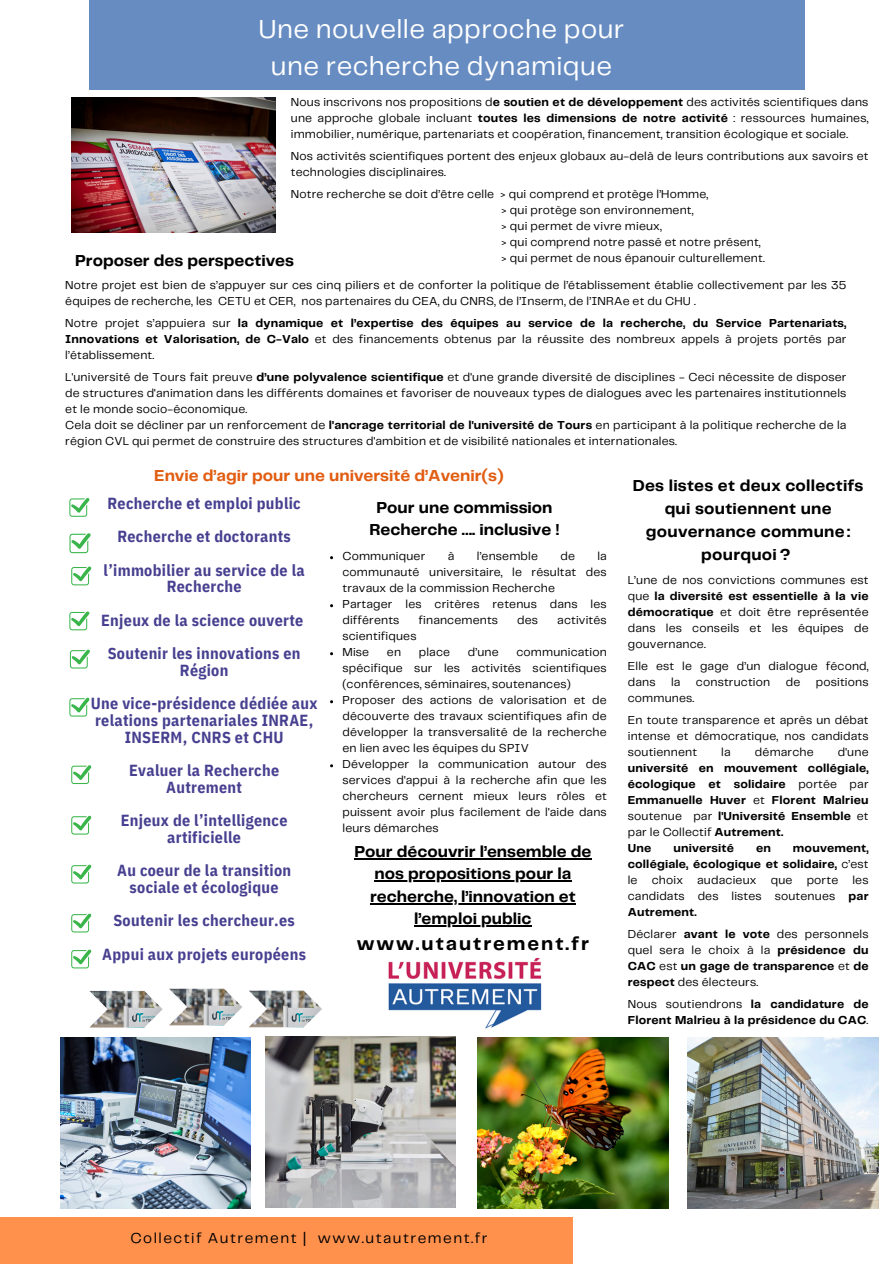
<style>
.page{position:relative;width:894px;height:1264px;background:#fff}
.page>*{position:absolute;margin:0;border:0;box-sizing:border-box;transform-origin:0 0}
.t1{font:27.15px/37.2px "Telegraf";letter-spacing:.015em;color:#fff;text-align:center}
.t2{font:700 19.5px "Telegraf";letter-spacing:.1em;color:#000}
.t3{font:700 16.5px/23px "Telegraf";color:#000;text-align:center}
.t4{font:700 16.5px "Telegraf";color:#e15d12}
.t5{font:700 16.05px/16.6px "IBM Plex Sans Cond";letter-spacing:.02em;color:#474090;text-align:center}
.t6{font:15px "Telegraf";letter-spacing:.1em;color:#000}
.t7{font:12px/16px "Telegraf";letter-spacing:.015em;color:#000;text-align:justify}
.t8{font:700 12px/16px "Telegraf";letter-spacing:.015em;color:#000;text-align:justify}
.s1{font-weight:700}
.s2{font-weight:400}
</style>
<div class="page">
<div style="left:0;top:1216px;width:572px;height:47px;background:#ff914d"></div>
<div style="left:89px;top:0;width:715px;height:89px;background:#678cc1"></div>
<img style="left:60px;top:1037px;width:190px;height:171px">
<img style="left:71px;top:97px;width:204px;height:135px">
<img style="left:388px;top:958px;width:154px;height:71px">
<hr style="left:354px;top:858px;width:237px;height:1px;background:#000">
<hr style="left:374px;top:880px;width:197px;height:1px;background:#000">
<hr style="left:370px;top:903px;width:205px;height:1px;background:#000">
<hr style="left:414px;top:925px;width:117px;height:1px;background:#000">
<img style="left:265px;top:1036px;width:190px;height:171px">
<img style="left:687px;top:1037px;width:190px;height:171px">
<img style="left:478px;top:1037px;width:190px;height:171px">
<svg style="left:69px;top:498px;width:21px;height:19px"></svg>
<svg style="left:69px;top:533px;width:22px;height:20px"></svg>
<svg style="left:71px;top:566px;width:20px;height:19px"></svg>
<svg style="left:69px;top:611px;width:21px;height:19px"></svg>
<svg style="left:69px;top:697px;width:21px;height:19px"></svg>
<svg style="left:70px;top:649px;width:20px;height:19px"></svg>
<svg style="left:71px;top:765px;width:20px;height:19px"></svg>
<svg style="left:71px;top:815px;width:20px;height:19px"></svg>
<svg style="left:71px;top:864px;width:20px;height:19px"></svg>
<svg style="left:71px;top:913px;width:20px;height:19px"></svg>
<svg style="left:71px;top:949px;width:20px;height:19px"></svg>
<img style="left:169px;top:988px;width:73px;height:37px">
<img style="left:249px;top:990px;width:73px;height:37px">
<img style="left:89px;top:990px;width:74px;height:37px">
<p class="t1" style="left:258px;top:12px;width:367px">Une nouvelle approche pour une recherche dynamique</p>
<h1 class="t7" style="left:291px;top:94px;width:579px">Nous inscrivons nos propositions d<span class="s1">e soutien et de développement</span> des activités scientifiques dans une approche globale incluant <span class="s1">toutes les dimensions de notre activité</span> : ressources humaines, immobilier, numérique, partenariats et coopération, financement, transition écologique et sociale.</h1>
<p class="t7" style="left:291px;top:148px;width:579px">Nos activités scientifiques portent des enjeux globaux au-delà de leurs contributions aux savoirs et technologies disciplinaires.</p>
<p class="t7" style="left:291px;top:186px;width:419px">Notre recherche se doit d’être celle &gt; qui comprend et protège l’Homme,</p>
<p class="t7" style="left:501px;top:202px;width:194px">&gt; qui protège son environnement,</p>
<p class="t7" style="left:501px;top:218px;width:162px">&gt; qui permet de vivre mieux,</p>
<p class="t7" style="left:501px;top:234px;width:261px">&gt; qui comprend notre passé et notre présent,</p>
<p class="t7" style="left:501px;top:250px;width:265px">&gt; qui permet de nous épanouir culturellement.</p>
<h3 class="t3" style="left:75px;top:250px;width:220px">Proposer des perspectives</h3>
<h3 class="t7" style="left:65px;top:278px;width:782px">Notre projet est bien de s’appuyer sur ces cinq piliers et de conforter la politique de l’établissement établie collectivement par les 35 équipes de recherche, les CETU et CER, nos partenaires du CEA, du CNRS, de l’Inserm, de l’INRAe et du CHU .</h3>
<h3 class="t8" style="left:65px;top:316px;width:782px"><span class="s2">Notre projet s’appuiera sur</span> la dynamique et l’expertise des équipes au service de la recherche, du Service Partenariats, Innovations et Valorisation, de C-Valo <span class="s2">et des financements obtenus par la réussite des nombreux appels à projets portés par l’établissement.</span></h3>
<h3 class="t7" style="left:65px;top:370px;width:782px">L'université de Tours fait preuve <span class="s1">d’une polyvalence scientifique</span> et d'une grande diversité de disciplines - Ceci nécessite de disposer de structures d'animation dans les différents domaines et favoriser de nouveaux types de dialogues avec les partenaires institutionnels et le monde socio-économique.</h3>
<h3 class="t7" style="left:65px;top:418px;width:782px">Cela doit se décliner par un renforcement de <span class="s1">l'ancrage territorial de l'université de Tours</span> en participant à la politique recherche de la région CVL qui permet de construire des structures d'ambition et de visibilité nationales et internationales.</h3>
<p class="t4" style="left:154px;top:468px;width:351px">Envie d’agir pour une université d’Avenir(s)</p>
<h3 class="t5" style="left:107px;top:494px;width:195px">Recherche et emploi public</h3>
<h3 class="t5" style="left:117px;top:528px;width:175px">Recherche et doctorants</h3>
<h3 class="t5" style="left:104px;top:561px;width:202px">l’immobilier au service de la<br>Recherche</h3>
<h3 class="t5" style="left:101px;top:611px;width:204px">Enjeux de la science ouverte</h3>
<h3 class="t5" style="left:108px;top:645px;width:194px">Soutenir les innovations en<br>Région</h3>
<h3 class="t5" style="left:91px;top:695px;width:228px">Une vice-présidence dédiée aux relations partenariales INRAE,<br>INSERM, CNRS et CHU</h3>
<p class="t5" style="left:129px;top:761px;width:151px">Evaluer la Recherche<br>Autrement</p>
<h3 class="t5" style="left:121px;top:811px;width:168px">Enjeux de l’intelligence artificielle</h3>
<p class="t5" style="left:117px;top:862px;width:175px">Au coeur de la transition sociale et écologique</p>
<p class="t5" style="left:113px;top:912px;width:183px">Soutenir les chercheur.es</p>
<p class="t5" style="left:102px;top:945px;width:205px">Appui aux projets européens</p>
<p class="t3" style="left:369px;top:497px;width:192px;line-height:22.5px">Pour une commission<br>Recherche …. inclusive !</p>
<p class="t7" style="left:342px;top:549px;width:266px;text-indent:255px">la communauté universitaire, le résultat des travaux de la commission Recherche</p>
<p class="t7" style="left:342px;top:597px;width:266px">Partager les critères retenus dans les différents</p>
<p class="t7" style="left:342px;top:549px;width:84px">Communiquer</p>
<p class="t7" style="left:447px;top:549px;width:8px">à</p>
<p class="t7" style="left:476px;top:549px;width:63px">l’ensemble</p>
<p class="t7" style="left:560px;top:549px;width:16px">de</p>
<p class="t7" style="left:418px;top:613px;width:81px">financements</p>
<p class="t7" style="left:517px;top:613px;width:22px">des</p>
<p class="t7" style="left:557px;top:613px;width:51px">activités</p>
<p class="t7" style="left:342px;top:629px;width:76px">scientifiques</p>
<p class="t7" style="left:342px;top:645px;width:28px">Mise</p>
<p class="t7" style="left:387px;top:645px;width:16px">en</p>
<p class="t7" style="left:418px;top:645px;width:33px">place</p>
<p class="t7" style="left:467px;top:645px;width:32px">d’une</p>
<p class="t7" style="left:342px;top:645px;width:266px;text-indent:174px">communication spécifique sur les activités scientifiques (conférences, séminaires, soutenances)</p>
<p class="t7" style="left:342px;top:693px;width:266px">Proposer des actions de valorisation et de découverte des travaux scientifiques afin de développer la transversalité de la recherche en lien avec les équipes du SPIV</p>
<p class="t7" style="left:342px;top:757px;width:266px">Développer la communication autour des services d'appui à la recherche afin que les chercheurs cernent mieux leurs rôles et puissent avoir plus facilement de l'aide dans leurs démarches</p>
<p class="t3" style="left:354px;top:840px;width:238px">Pour découvrir l’ensemble de</p>
<p class="t3" style="left:374px;top:863px;width:198px">nos propositions pour la</p>
<h3 class="t3" style="left:370px;top:885px;width:207px">recherche, l’innovation et</h3>
<h3 class="t3" style="left:414px;top:908px;width:119px">l’emploi public</h3>
<p class="t2" style="left:357px;top:935px;width:233px">www.utautrement.fr</p>
<p class="t3" style="left:632px;top:474px;width:232px">Des listes et deux collectifs qui soutiennent une gouvernance commune : pourquoi?</p>
<p class="t7" style="left:627px;top:572px;width:242px">L’une de nos convictions communes est que <span class="s1">la diversité est essentielle à la vie démocratique</span> et doit être représentée dans les conseils et les équipes de gouvernance.</p>
<p class="t7" style="left:627px;top:658px;width:242px">Elle est le gage d’un dialogue fécond, dans</p>
<p class="t7" style="left:670px;top:674px;width:11px">la</p>
<p class="t7" style="left:695px;top:674px;width:76px">construction</p>
<p class="t7" style="left:785px;top:674px;width:16px">de</p>
<p class="t7" style="left:815px;top:674px;width:54px">positions</p>
<p class="t7" style="left:627px;top:690px;width:68px">communes.</p>
<p class="t7" style="left:627px;top:712px;width:242px">En toute transparence et après un débat intense et démocratique, nos candidats soutiennent</p>
<p class="t8" style="left:627px;top:744px;width:242px;text-indent:210px"><span class="s2">d'une </span>université en mouvement collégiale, écologique et solidaire <span class="s2">portée par </span>Emmanuelle Huver <span class="s2">et</span> Florent Malrieu <span class="s2">soutenue par</span> l'Université Ensemble <span class="s2">et par le Collectif</span> Autrement.</p>
<p class="t8" style="left:627px;top:840px;width:25px">Une</p>
<p class="t8" style="left:673px;top:840px;width:62px">université</p>
<p class="t8" style="left:755px;top:840px;width:16px">en</p>
<p class="t7" style="left:721px;top:744px;width:11px">la</p>
<p class="t7" style="left:754px;top:744px;width:60px">démarche</p>
<p class="t7" style="left:627px;top:840px;width:242px;text-indent:165px"><span class="s1">mouvement, collégiale, écologique et solidaire,</span> c’est le choix audacieux que porte les candidats des listes soutenues <span class="s1">par Autrement.</span></p>
<h3 class="t7" style="left:627px;top:926px;width:242px">Déclarer <span class="s1">avant le vote</span> des personnels quel sera le choix à la <span class="s1">présidence du CAC</span> est <span class="s1">un gage de transparence</span> et <span class="s1">de respect</span> des électeurs.</h3>
<p class="t8" style="left:627px;top:996px;width:242px"><span class="s2">Nous soutiendrons</span> la candidature de<br>Florent Malrieu à la présidence du CAC<span class="s2">.</span></p>
<h3 class="t6" style="left:130px;top:1231px;width:358px">Collectif Autrement | www.utautrement.fr</h3>
</div>
